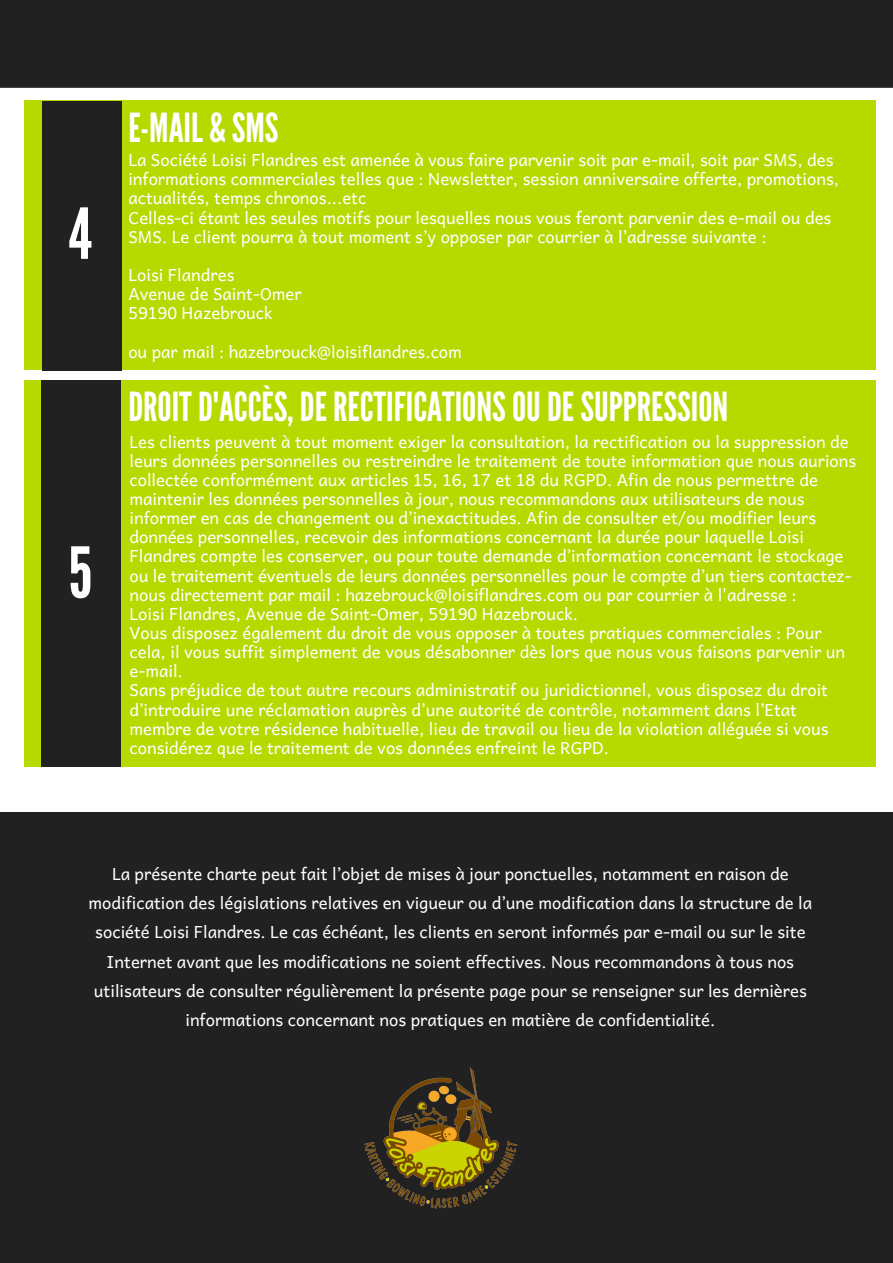
<style>
.page{position:relative;width:893px;height:1263px;background:#212121}
.page>*{position:absolute;margin:0;border:0;box-sizing:border-box;transform-origin:0 0}
.t1{font:70.05px "League Gothic";color:#fff}
.t2{font:40.05px "League Gothic";color:#fff}
.t3{font:16.65px/19.2px "Andika";color:#fff}
</style>
<div class="page">
<div style="left:0;top:88px;width:893px;height:724px;background:#fff"></div>
<div style="left:25px;top:100px;width:851px;height:269px;background:#b6d900"></div>
<div style="left:42px;top:101px;width:80px;height:269px;background:#212121"></div>
<div style="left:25px;top:381px;width:851px;height:386px;background:#b6d900"></div>
<div style="left:41px;top:381px;width:79px;height:386px;background:#212121"></div>
<img style="left:364px;top:1067px;width:154px;height:142px">
<h1 class="t1" style="left:68px;top:193px;width:25px">4</h1>
<h1 class="t1" style="left:68px;top:532px;width:26px">5</h1>
<h2 class="t2" style="left:128px;top:104px;width:152px">E-MAIL &amp; SMS</h2>
<p class="t3" style="left:128px;top:150px;width:712px">La Société Loisi Flandres est amenée à vous faire parvenir soit par e-mail, soit par SMS, des informations commerciales telles que : Newsletter, session anniversaire offerte, promotions, actualités, temps chronos...etc<br>Celles-ci étant les seules motifs pour lesquelles nous vous feront parvenir des e-mail ou des SMS. Le client pourra à tout moment s’y opposer par courrier à l’adresse suivante :</p>
<p class="t3" style="left:128px;top:264px;width:175px">Loisi Flandres<br>Avenue de Saint-Omer<br>59190 Hazebrouck</p>
<p class="t3" style="left:128px;top:341px;width:335px">ou par mail : hazebrouck@loisiflandres.com</p>
<h2 class="t2" style="left:128px;top:384px;width:601px">DROITD'ACCÈS,DERECTIFICATIONSOUDESUPPRESSION</h2>
<p class="t3" style="left:129px;top:431px;width:728px">Les clients peuvent à tout moment exiger la consultation, la rectification ou la suppression de leurs données personnelles ou restreindre le traitement de toute information que nous aurions collectée conformément aux articles 15, 16, 17 et 18 du RGPD. Afin de nous permettre de maintenir les données personnelles à jour, nous recommandons aux utilisateurs de nous informer en cas de changement ou d’inexactitudes. Afin de consulter et/ou modifier leurs données personnelles, recevoir des informations concernant la durée pour laquelle Loisi Flandres compte les conserver, ou pour toute demande d’information concernant le stockage ou le traitement éventuels de leurs données personnelles pour le compte d’un tiers contactez&shy;nous directement par mail : hazebrouck@loisiflandres.com ou par courrier à l'adresse :<br>Loisi Flandres, Avenue de Saint-Omer, 59190 Hazebrouck.<br>Vous disposez également du droit de vous opposer à toutes pratiques commerciales : Pour cela, il vous suffit simplement de vous désabonner dès lors que nous vous faisons parvenir un e-mail.<br>Sans préjudice de tout autre recours administratif ou juridictionnel, vous disposez du droit d’introduire une réclamation auprès d’une autorité de contrôle, notamment dans l’Etat membre de votre résidence habituelle, lieu de travail ou lieu de la violation alléguée si vous considérez que le traitement de vos données enfreint le RGPD.</p>
<p class="t3" style="left:89px;top:858px;width:725px;line-height:29.2px;text-align:center">La présente charte peut fait l’objet de mises à jour ponctuelles, notamment en raison de modification des législations relatives en vigueur ou d’une modification dans la structure de la société Loisi Flandres. Le cas échéant, les clients en seront informés par e-mail ou sur le site Internet avant que les modifications ne soient effectives. Nous recommandons à tous nos utilisateurs de consulter régulièrement la présente page pour se renseigner sur les dernières informations concernant nos pratiques en matière de confidentialité.</p>
</div>
